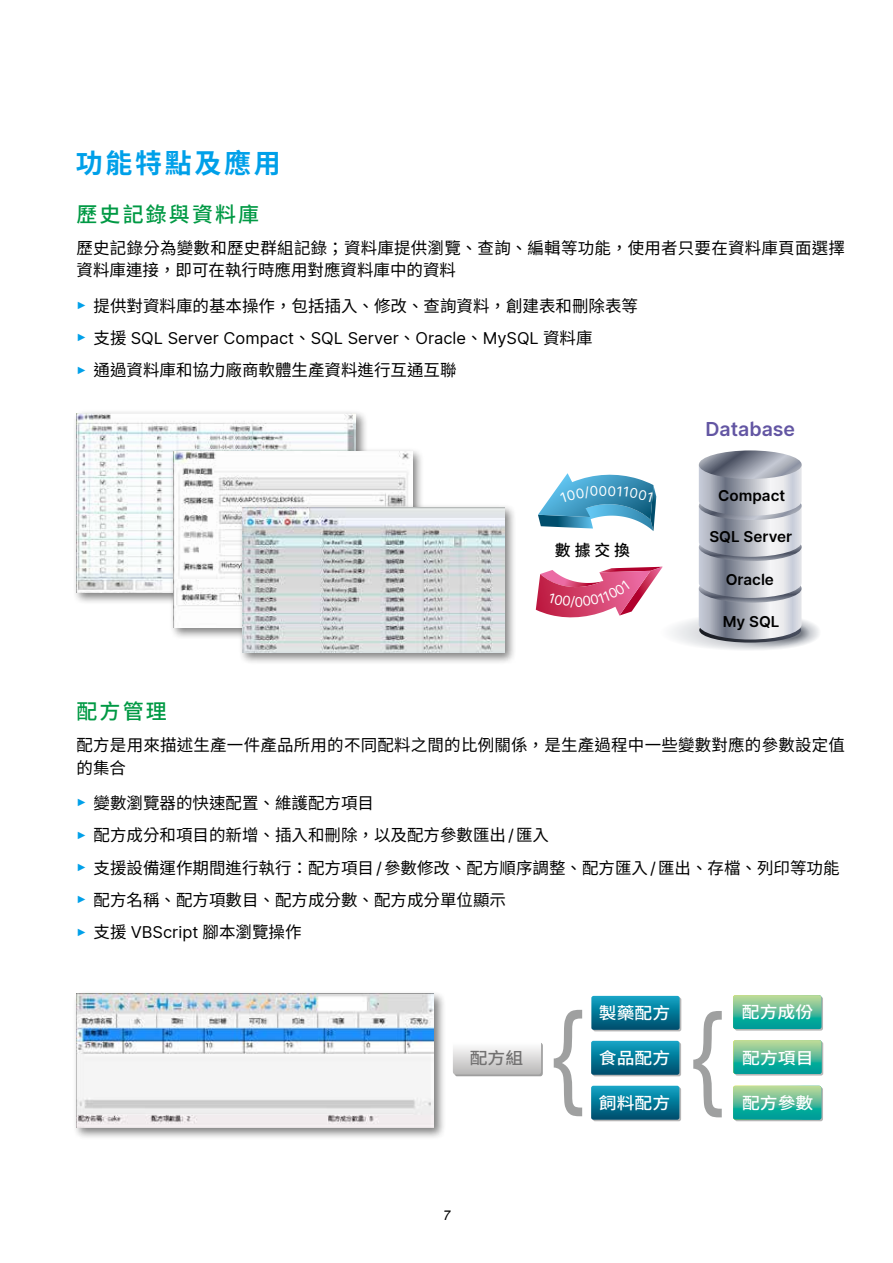
<style>
.page{position:relative;width:893px;height:1263px;background:#fff}
.page>*{position:absolute;margin:0;border:0;box-sizing:border-box;transform-origin:0 0}
.t1{font:113.4px "Arial Narrow";color:#9fa0a0;scale:1.08 1}
.t2{font:700 27px "Noto Sans TC";letter-spacing:.1em;color:#00a0e9}
.t3{font:500 21px "Noto Sans TC";letter-spacing:.1em;color:#094}
.t4{font:600 19.5px "Delta Sans";color:#6356a3}
.t5{font:16.5px/32.2px "Noto Sans TC";color:#000}
.t6{font:16.5px "Delta Sans";color:#000}
.t7{font:500 16.5px "Noto Sans TC";color:#fff;scale:1.08 1}
.t8{font:500 16.5px "Noto Sans TC";color:#727171;scale:1.08 1}
.t9{font:500 15.9px "Noto Sans TC";color:#000}
.t10{font:600 15.3px "Delta Sans";color:#000}
.t11{font:italic 13.5px "Arial";color:#000}
.s1{font-family:"Noto Sans TC"}
.s2{font-family:"Delta Sans"}
</style>
<div class="page">
<div style="left:73px;top:409px;width:295px;height:196px;background:#000;opacity:.5"></div>
<img style="left:77px;top:413px;width:279px;height:180px">
<div style="left:169px;top:447px;width:256px;height:193px;background:#000;opacity:.5"></div>
<img style="left:173px;top:451px;width:239px;height:176px">
<div style="left:238px;top:503px;width:279px;height:162px;background:#000;opacity:.5"></div>
<img style="left:242px;top:508px;width:263px;height:145px">
<div style="left:73px;top:990px;width:373px;height:150px;background:#000;opacity:.5"></div>
<img style="left:77px;top:994px;width:357px;height:133px">
<svg style="left:453px;top:1043px;width:90px;height:33px"></svg>
<div style="left:593px;top:997px;width:88px;height:34px;background:#b7b6b6;border-radius:2px"></div>
<svg style="left:591px;top:996px;width:89px;height:34px;background:#087998"></svg>
<svg style="left:593px;top:1042px;width:88px;height:34px"></svg>
<svg style="left:591px;top:1041px;width:88px;height:34px;background:#067898"></svg>
<svg style="left:593px;top:1087px;width:88px;height:34px"></svg>
<svg style="left:591px;top:1086px;width:88px;height:34px;background:#077898"></svg>
<svg style="left:735px;top:997px;width:88px;height:33px"></svg>
<svg style="left:733px;top:995px;width:88px;height:34px;background:#52b998"></svg>
<svg style="left:735px;top:1087px;width:88px;height:34px"></svg>
<svg style="left:733px;top:1086px;width:88px;height:34px;background:#52b998"></svg>
<svg style="left:735px;top:1041px;width:88px;height:34px"></svg>
<svg style="left:733px;top:1040px;width:88px;height:34px;background:#53ba98"></svg>
<svg style="left:536px;top:450px;width:283px;height:200px"></svg>
<h2 class="t2" style="left:76px;top:147px;width:207px">功能特點及應用</h2>
<p class="t3" style="left:77px;top:203px;width:184px">歷史記錄與資料庫</p>
<p class="t5" style="left:77px;top:237px;width:770px;line-height:22.5px">歷史記錄分為變數和歷史群組記錄；資料庫提供瀏覽、查詢、編輯等功能，使用者只要在資料庫頁面選擇資料庫連接，即可在執行時應用對應資料庫中的資料</p>
<p class="t5" style="left:77px;top:290px;width:563px"><sup>►</sup> 提供對資料庫的基本操作，包括插入、修改、查詢資料，創建表和刪除表等</p>
<p class="t6" style="left:77px;top:326px;width:517px"><sup>►</sup> <span class="s1">支援</span> SQL Server Compact<span class="s1">、</span>SQL Server<span class="s1">、</span>Oracle<span class="s1">、</span>MySQL <span class="s1">資料庫</span></p>
<p class="t5" style="left:77px;top:354px;width:382px"><sup>►</sup> 通過資料庫和協力廠商軟體生產資料進行互通互聯</p>
<p class="t9" style="left:555px;top:541px;width:77px">數據交換</p>
<p class="t4" style="left:705px;top:414px;width:91px">Database</p>
<p class="t10" style="left:718px;top:484px;width:69px">Compact</p>
<p class="t10" style="left:709px;top:525px;width:84px">SQL Server</p>
<p class="t10" style="left:726px;top:568px;width:50px">Oracle</p>
<p class="t10" style="left:723px;top:610px;width:58px">My SQL</p>
<p class="t3" style="left:77px;top:699px;width:92px">配方管理</p>
<p class="t5" style="left:77px;top:734px;width:770px;line-height:22.5px">配方是用來描述生產一件產品所用的不同配料之間的比例關係，是生產過程中一些變數對應的參數設定值的集合</p>
<p class="t5" style="left:77px;top:787px;width:765px"><sup>►</sup> 變數瀏覽器的快速配置、維護配方項目<br><sup>►</sup> 配方成分和項目的新增、插入和刪除，以及配方參數匯出 <span class="s2">/</span> 匯入<br><sup>►</sup> 支援設備運作期間進行執行：配方項目 <span class="s2">/</span> 參數修改、配方順序調整、配方匯入 <span class="s2">/</span> 匯出、存檔、列印等功能<sup>►</sup> 配方名稱、配方項數目、配方成分數、配方成分單位顯示<br><sup>►</sup> 支援 <span class="s2">VBScript</span> 腳本瀏覽操作</p>
<p class="t7" style="left:599px;top:1004px;width:68px">製藥配方</p>
<h1 class="t1" style="left:551px;top:970px;width:162px">{ {</h1>
<p class="t8" style="left:470px;top:1048px;width:51px">配方組</p>
<p class="t7" style="left:599px;top:1049px;width:68px">食品配方</p>
<p class="t7" style="left:599px;top:1093px;width:68px">飼料配方</p>
<p class="t7" style="left:742px;top:1003px;width:68px">配方成份</p>
<p class="t7" style="left:742px;top:1049px;width:68px">配方項目</p>
<p class="t7" style="left:742px;top:1093px;width:68px">配方參數</p>
<p class="t11" style="left:443px;top:1206px;width:9px">7</p>
</div>
